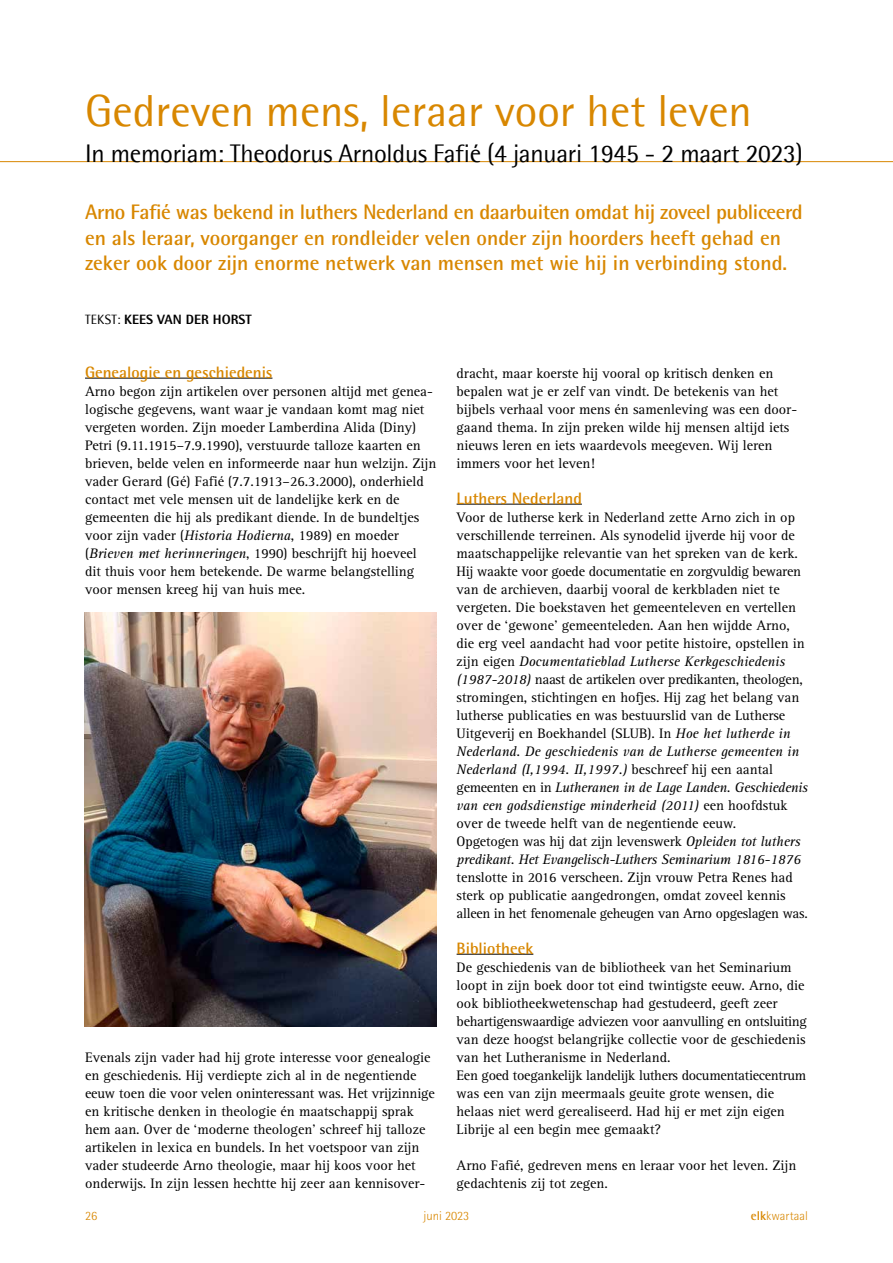
<style>
.page{position:relative;width:893px;height:1263px;background:#fff}
.page>*{position:absolute;margin:0;border:0;box-sizing:border-box;transform-origin:0 0}
.t1{font:45px "AT Rotis Semi Sans";color:#d88700}
.t2{font:25.5px "AT Rotis Semi Sans";letter-spacing:-.01em;color:#000}
.t3{font:700 21px/25.5px "Rotis Semi Sans Std";color:#d88700}
.t4{font:700 16.5px "Rotis Semi Sans Std";color:#d88700}
.t5{font:14.25px/18px "Rotis Serif Std";color:#000}
.t6{font:800 13.5px "Rotis Semi Sans Std";color:#000}
.t7{font:300 12.75px "Rotis Semi Sans Std";color:#d88700}
.s1{font-family:"AT Rotis Semi Sans";font-weight:400}
.s2{font-style:italic}
.s3{font-weight:700}
</style>
<div class="page">
<hr style="left:85px;top:378px;width:187px;height:1px;background:#000">
<hr style="left:457px;top:504px;width:125px;height:1px;background:#000">
<hr style="left:457px;top:954px;width:76px;height:1px;background:#000">
<hr style="left:0;top:161px;width:893px;height:1px;background:#d88700">
<img style="left:85px;top:612px;width:351px;height:414px">
<h1 class="t1" style="left:85px;top:84px;width:668px">Gedreven mens, leraar voor het leven</h1>
<h2 class="t2" style="left:85px;top:138px;width:719px">In memoriam: Theodorus Arnoldus Fafié (4 januari 1945 - 2 maart 2023)</h2>
<p class="t3" style="left:85px;top:199px;width:719px">Arno Fafié was bekend in luthers Nederland en daarbuiten omdat hij zoveel publiceerd en als leraar, voorganger en rondleider velen onder zijn hoorders heeft gehad en zeker ook door zijn enorme netwerk van mensen met wie hij in verbinding stond.</p>
<p class="t6" style="left:85px;top:311px;width:168px"><span class="s1">TEKST:</span> KEES VAN DER HORST</p>
<p class="t4" style="left:85px;top:362px;width:189px">Genealogie en geschiedenis</p>
<p class="t5" style="left:85px;top:383px;width:353px">Arno begon zijn artikelen over personen altijd met genea&shy;logische gegevens, want waar je vandaan komt mag niet vergeten worden. Zijn moeder Lamberdina Alida (Diny)<br>Petri (9.11.1915–7.9.1990), verstuurde talloze kaarten en brieven, belde velen en informeerde naar hun welzijn. Zijn vader Gerard (Gé) Fafié (7.7.1913–26.3.2000), onderhield contact met vele mensen uit de landelijke kerk en de gemeenten die hij als predikant diende. In de bundeltjes voor zijn vader (<span class="s2">Historia Hodierna</span>, 1989) en moeder (<span class="s2">Brieven met herinneringen</span>, 1990) beschrijft hij hoeveel<br>dit thuis voor hem betekende. De warme belangstelling voor mensen kreeg hij van huis mee.</p>
<p class="t5" style="left:85px;top:1049px;width:351px">Evenals zijn vader had hij grote interesse voor genealogie en geschiedenis. Hij verdiepte zich al in de negentiende eeuw toen die voor velen oninteressant was. Het vrijzinnige en kritische denken in theologie én maatschappij sprak hem aan. Over de ‘moderne theologen’ schreef hij talloze artikelen in lexica en bundels. In het voetspoor van zijn vader studeerde Arno theologie, maar hij koos voor het onderwijs. In zijn lessen hechtte hij zeer aan kennisover-</p>
<p class="t5" style="left:457px;top:365px;width:342px">dracht, maar koerste hij vooral op kritisch denken en bepalen wat je er zelf van vindt. De betekenis van het bijbels verhaal voor mens én samenleving was een door&shy;gaand thema. In zijn preken wilde hij mensen altijd iets nieuws leren en iets waardevols meegeven. Wij leren immers voor het leven!</p>
<p class="t4" style="left:457px;top:488px;width:127px">Luthers Nederland</p>
<p class="t5" style="left:457px;top:509px;width:353px">Voor de lutherse kerk in Nederland zette Arno zich in op verschillende terreinen. Als synodelid ijverde hij voor de maatschappelijke relevantie van het spreken van de kerk.<br>Hij waakte voor goede documentatie en zorgvuldig bewaren van de archieven, daarbij vooral de kerkbladen niet te vergeten. Die boekstaven het gemeenteleven en vertellen over de ‘gewone’ gemeenteleden. Aan hen wijdde Arno, die erg veel aandacht had voor petite histoire, opstellen in zijn eigen <span class="s2">Documentatieblad Lutherse Kerkgeschiedenis (1987-2018)</span> naast de artikelen over predikanten, theologen, stromingen, stichtingen en hofjes. Hij zag het belang van lutherse publicaties en was bestuurslid van de Lutherse Uitgeverij en Boekhandel (SLUB). In <span class="s2">Hoe het lutherde in Nederland. De geschiedenis van de Lutherse gemeenten in Nederland (I,1994. II,1997.)</span> beschreef hij een aantal gemeenten en in <span class="s2">Lutheranen in de Lage Landen. Geschiedenis van een godsdienstige minderheid (2011)</span> een hoofdstuk over de tweede helft van de negentiende eeuw.<br>Opgetogen was hij dat zijn levenswerk <span class="s2">Opleiden tot luthers predikant. Het Evangelisch-Luthers Seminarium 1816-1876</span></p>
<p class="t5" style="left:457px;top:869px;width:353px">tenslotte in 2016 verscheen. Zijn vrouw Petra Renes had sterk op publicatie aangedrongen, omdat zoveel kennis alleen in het fenomenale geheugen van Arno opgeslagen was.</p>
<p class="t4" style="left:457px;top:938px;width:78px">Bibliotheek</p>
<p class="t5" style="left:457px;top:959px;width:352px">De geschiedenis van de bibliotheek van het Seminarium loopt in zijn boek door tot eind twintigste eeuw. Arno, die ook bibliotheekwetenschap had gestudeerd, geeft zeer behartigenswaardige adviezen voor aanvulling en ontsluiting van deze hoogst belangrijke collectie voor de geschiedenis van het Lutheranisme in Nederland.<br>Een goed toegankelijk landelijk luthers documentatiecentrum was een van zijn meermaals geuite grote wensen, die helaas niet werd gerealiseerd. Had hij er met zijn eigen Librije al een begin mee gemaakt?</p>
<p class="t5" style="left:457px;top:1157px;width:341px">Arno Fafié, gedreven mens en leraar voor het leven. Zijn gedachtenis zij tot zegen.</p>
<p class="t7" style="left:85px;top:1208px;width:14px">26</p>
<p class="t7" style="left:424px;top:1208px;width:47px">juni 2023</p>
<p class="t7" style="left:751px;top:1208px;width:59px"><span class="s3">elk</span>kwartaal</p>
</div>
